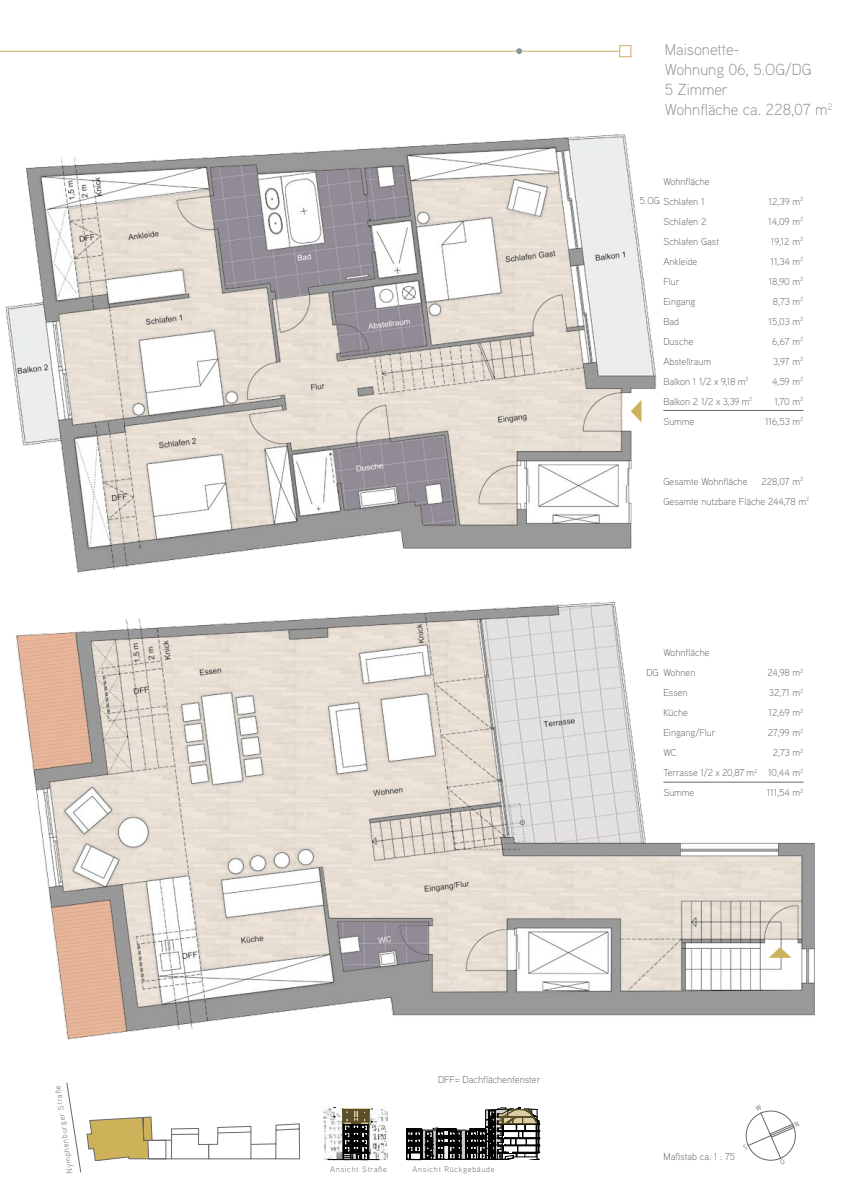
<style>
.page{position:relative;width:842px;height:1191px;background:#fff}
.page>*{position:absolute;margin:0;border:0;box-sizing:border-box;transform-origin:0 0}
.t1{font:300 16px/20px "Aaux Pro";color:#8d9498}
.t2{font:300 10px/20px "Aaux Pro";color:#686867}
.t3{font:300 8px "Aaux Pro";letter-spacing:.09em;color:#686867}
</style>
<div class="page">
<svg style="left:67px;top:1082px;width:14px;height:90px"></svg>
<div style="left:619px;top:45px;width:12px;height:12px;border:1px solid #ceac67"></div>
<hr style="left:0;top:51px;width:619px;height:1px;background:#ceac67">
<svg style="left:516px;top:48px;width:6px;height:6px"></svg>
<img style="left:324px;top:1109px;width:64px;height:50px">
<svg style="left:327px;top:1107px;width:53px;height:53px"></svg>
<hr style="left:343px;top:1104px;width:26px;height:4px;background:#fff">
<svg style="left:87px;top:1116px;width:213px;height:45px"></svg>
<hr style="left:663px;top:410px;width:140px;height:1px;background:#686867">
<img style="left:5px;top:134px;width:659px;height:439px">
<svg style="left:631px;top:400px;width:10px;height:22px"></svg>
<img style="left:15px;top:601px;width:800px;height:439px">
<hr style="left:663px;top:782px;width:140px;height:1px;background:#686867">
<svg style="left:769px;top:947px;width:22px;height:10px"></svg>
<svg style="left:343px;top:1108px;width:26px;height:15px"></svg>
<svg style="left:406px;top:1106px;width:134px;height:55px"></svg>
<svg style="left:745px;top:1110px;width:51px;height:51px"></svg>
<p class="t3" style="left:65px;top:1174px;width:90px;rotate:-98deg">Nymphenburger Straße</p>
<h1 class="t1" style="left:665px;top:39px;width:169px">Maisonette-<br>Wohnung 06, 5.OG/DG<br>5 Zimmer<br>Wohnfläche ca. 228,07 m<sup>2</sup></h1>
<p class="t2" style="left:640px;top:171px;width:71px;text-indent:24px">Wohnfläche<br>5.OG Schlafen 1</p>
<p class="t2" style="left:768px;top:191px;width:36px">12,39 m<sup>2</sup></p>
<p class="t2" style="left:663px;top:211px;width:45px">Schlafen 2</p>
<p class="t2" style="left:768px;top:211px;width:37px">14,09 m<sup>2</sup></p>
<p class="t2" style="left:663px;top:231px;width:57px">Schlafen Gast</p>
<p class="t2" style="left:771px;top:231px;width:34px">19,12 m<sup>2</sup></p>
<p class="t2" style="left:663px;top:251px;width:35px">Ankleide</p>
<p class="t2" style="left:771px;top:251px;width:34px">11,34 m<sup>2</sup></p>
<p class="t2" style="left:663px;top:271px;width:18px">Flur</p>
<p class="t2" style="left:769px;top:271px;width:36px">18,90 m<sup>2</sup></p>
<p class="t2" style="left:663px;top:291px;width:34px">Eingang</p>
<p class="t2" style="left:773px;top:291px;width:32px">8,73 m<sup>2</sup></p>
<p class="t2" style="left:663px;top:311px;width:17px">Bad</p>
<p class="t2" style="left:768px;top:311px;width:36px">15,03 m<sup>2</sup></p>
<p class="t2" style="left:663px;top:331px;width:32px">Dusche</p>
<p class="t2" style="left:772px;top:331px;width:33px">6,67 m<sup>2</sup></p>
<p class="t2" style="left:663px;top:351px;width:49px">Abstellraum</p>
<p class="t2" style="left:773px;top:351px;width:32px">3,97 m<sup>2</sup></p>
<p class="t2" style="left:663px;top:371px;width:87px">Balkon 1 1/2 x 9,18 m<sup>2</sup></p>
<p class="t2" style="left:772px;top:371px;width:33px">4,59 m<sup>2</sup></p>
<p class="t2" style="left:663px;top:391px;width:91px">Balkon 2 1/2 x 3,39 m<sup>2</sup></p>
<p class="t2" style="left:774px;top:391px;width:30px">1,70 m<sup>2</sup></p>
<p class="t2" style="left:663px;top:411px;width:32px">Summe</p>
<p class="t2" style="left:765px;top:411px;width:40px">116,53 m<sup>2</sup></p>
<p class="t2" style="left:663px;top:471px;width:147px;text-indent:98px">228,07 m<sup>2<br></sup>Gesamte nutzbare Fläche 244,78 m<sup>2</sup></p>
<p class="t2" style="left:663px;top:471px;width:86px">Gesamte Wohnfläche</p>
<p class="t2" style="left:663px;top:642px;width:48px">Wohnfläche<br>Wohnen</p>
<p class="t2" style="left:646px;top:662px;width:14px">DG</p>
<p class="t2" style="left:767px;top:662px;width:37px">24,98 m<sup>2</sup></p>
<p class="t2" style="left:663px;top:682px;width:26px">Essen</p>
<p class="t2" style="left:769px;top:682px;width:36px">32,71 m<sup>2</sup></p>
<p class="t2" style="left:663px;top:702px;width:26px">Küche</p>
<p class="t2" style="left:768px;top:702px;width:36px">12,69 m<sup>2</sup></p>
<p class="t2" style="left:663px;top:722px;width:54px">Eingang/Flur</p>
<p class="t2" style="left:768px;top:722px;width:37px">27,99 m<sup>2</sup></p>
<p class="t2" style="left:663px;top:742px;width:15px">WC</p>
<p class="t2" style="left:663px;top:742px;width:142px;text-align:justify;text-indent:109px">2,73 m<sup>2<br></sup>Terrasse 1/2 x 20,87 m<sup>2</sup> 10,44 m<sup>2<br></sup>Summe</p>
<p class="t2" style="left:767px;top:782px;width:38px">111,54 m<sup>2</sup></p>
<p class="t2" style="left:438px;top:1068px;width:104px">DFF= Dachflächenfenster</p>
<p class="t3" style="left:330px;top:1164px;width:58px">Ansicht Straße</p>
<p class="t3" style="left:412px;top:1164px;width:84px">Ansicht Rückgebäude</p>
<p class="t2" style="left:664px;top:1145px;width:73px">Maßstab ca. 1 : 75</p>
</div>
